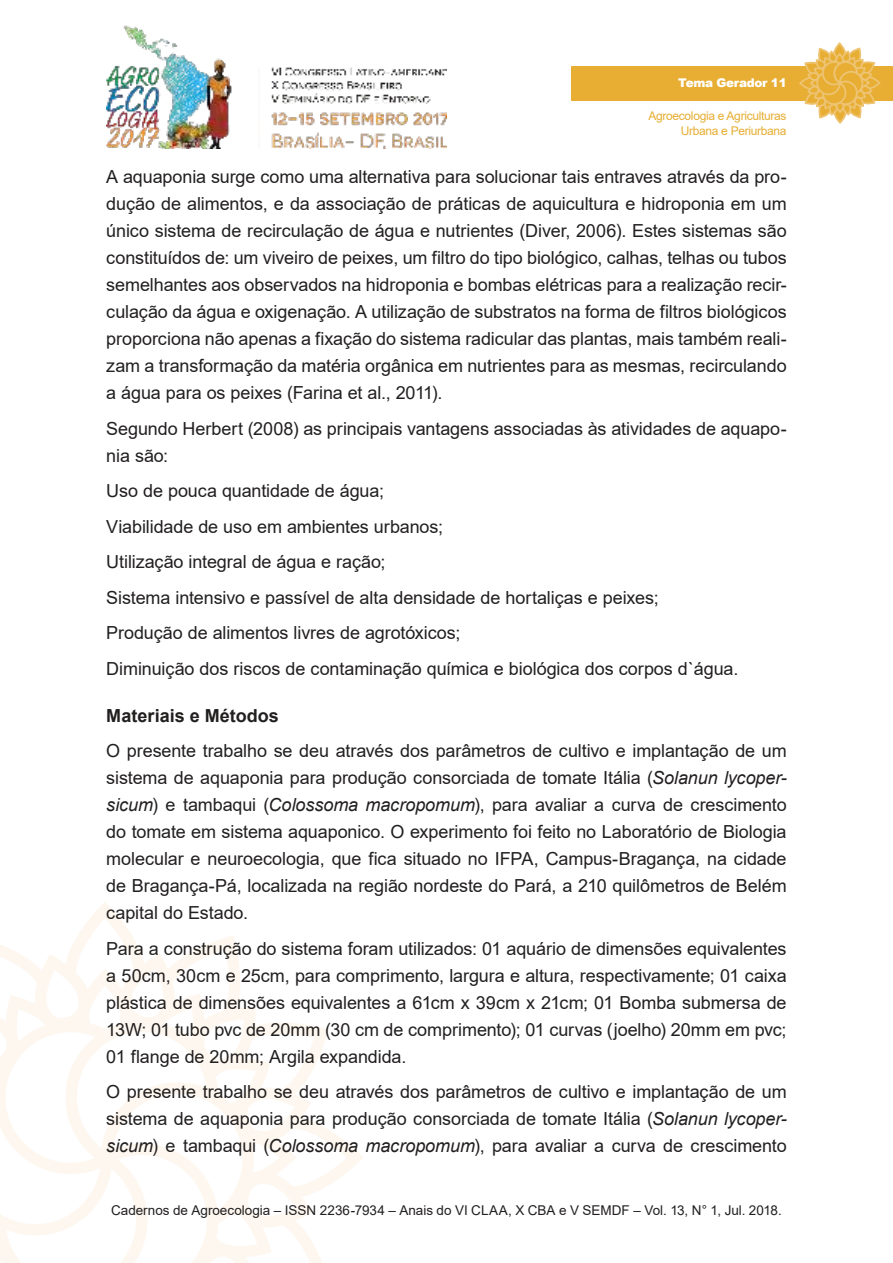
<style>
.page{position:relative;width:893px;height:1263px;background:#fff}
.page>*{position:absolute;margin:0;border:0;box-sizing:border-box;transform-origin:0 0}
.t1{font:18px/27px "Arial";letter-spacing:-.005em;color:#221f1f;text-align:justify}
.t2{font:700 18px "Arial";color:#221f1f}
.t3{font:13.5px "Arial";color:#221f1f}
.t4{font:12px/14.4px "Arial";letter-spacing:-.025em;color:#e7ae33;text-align:right}
.t5{font:900 12px "Arial";letter-spacing:-.025em;color:#fff}
.s1{font-style:italic}
</style>
<div class="page">
<img style="left:106px;top:25px;width:340px;height:124px">
<svg style="left:0;top:910px;width:363px;height:353px"></svg>
<div style="left:571px;top:66px;width:322px;height:34px;background:#e7ae33"></div>
<svg style="left:798px;top:43px;width:83px;height:81px"></svg>
<p class="t5" style="left:678px;top:76px;width:110px">Tema Gerador 11</p>
<p class="t4" style="left:648px;top:110px;width:140px">Agroecologia e Agriculturas<br>Urbana e Periurbana</p>
<p class="t1" style="left:106px;top:165px;width:682px">A aquaponia surge como uma alternativa para solucionar tais entraves através da pro&shy;dução de alimentos, e da associação de práticas de aquicultura e hidroponia em um único sistema de recirculação de água e nutrientes (Diver, 2006). Estes sistemas são constituídos de: um viveiro de peixes, um filtro do tipo biológico, calhas, telhas ou tubos semelhantes aos observados na hidroponia e bombas elétricas para a realização recir&shy;culação da água e oxigenação. A utilização de substratos na forma de filtros biológicos proporciona não apenas a fixação do sistema radicular das plantas, mais também reali&shy;zam a transformação da matéria orgânica em nutrientes para as mesmas, recirculando a água para os peixes (Farina et al., 2011).</p>
<p class="t1" style="left:106px;top:417px;width:682px">Segundo Herbert (2008) as principais vantagens associadas às atividades de aquapo&shy;nia são:</p>
<p class="t1" style="left:106px;top:475px;width:634px;line-height:35.5px;text-align:left">Uso de pouca quantidade de água;<br>Viabilidade de uso em ambientes urbanos;<br>Utilização integral de água e ração;<br>Sistema intensivo e passível de alta densidade de hortaliças e peixes; Produção de alimentos livres de agrotóxicos;<br>Diminuição dos riscos de contaminação química e biológica dos corpos d`água.</p>
<p class="t2" style="left:106px;top:709px;width:174px">Materiais e Métodos</p>
<p class="t1" style="left:106px;top:739px;width:682px">O presente trabalho se deu através dos parâmetros de cultivo e implantação de um sistema de aquaponia para produção consorciada de tomate Itália (<span class="s1">Solanun lycoper&shy;sicum</span>) e tambaqui (<span class="s1">Colossoma macropomum</span>), para avaliar a curva de crescimento do tomate em sistema aquaponico. O experimento foi feito no Laboratório de Biologia molecular e neuroecologia, que fica situado no IFPA, Campus-Bragança, na cidade de Bragança-Pá, localizada na região nordeste do Pará, a 210 quilômetros de Belém capital do Estado.</p>
<p class="t1" style="left:106px;top:937px;width:682px">Para a construção do sistema foram utilizados: 01 aquário de dimensões equivalentes a 50cm, 30cm e 25cm, para comprimento, largura e altura, respectivamente; 01 caixa plástica de dimensões equivalentes a 61cm x 39cm x 21cm; 01 Bomba submersa de 13W; 01 tubo pvc de 20mm (30 cm de comprimento); 01 curvas (joelho) 20mm em pvc; 01 flange de 20mm; Argila expandida.</p>
<p class="t1" style="left:106px;top:1080px;width:682px">O presente trabalho se deu através dos parâmetros de cultivo e implantação de um sistema de aquaponia para produção consorciada de tomate Itália (<span class="s1">Solanun lycoper&shy;sicum</span>) e tambaqui (<span class="s1">Colossoma macropomum</span>), para avaliar a curva de crescimento</p>
<p class="t3" style="left:111px;top:1205px;width:672px">Cadernos de Agroecologia – ISSN 2236-7934 – Anais do VI CLAA, X CBA e V SEMDF – Vol. 13, N° 1, Jul. 2018.</p>
</div>
